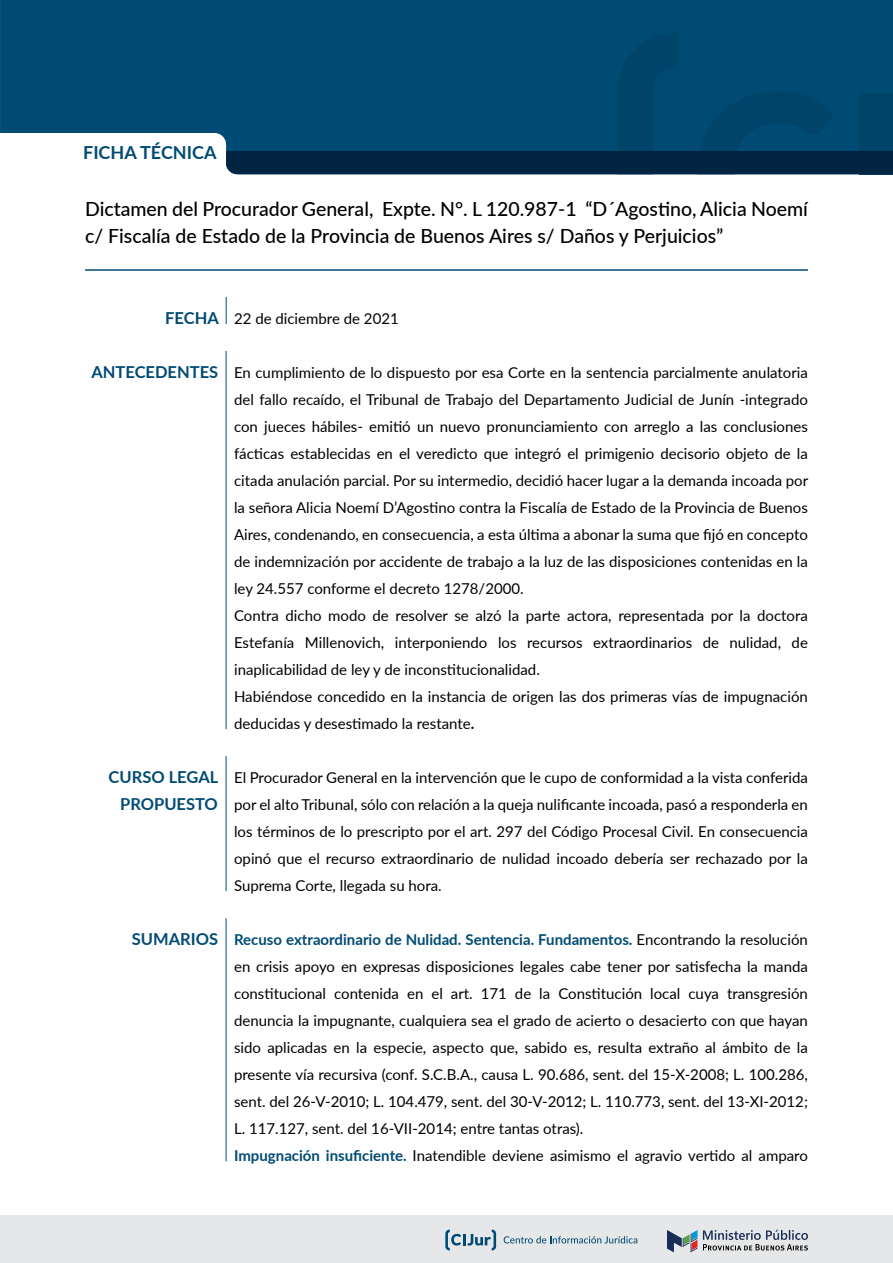
<style>
.page{position:relative;width:893px;height:1263px;background:#fff}
.page>*{position:absolute;margin:0;border:0;box-sizing:border-box;transform-origin:0 0}
.t1{font:500 19.5px/27px "Lato";color:#000}
.t2{font:700 18px "Lato";color:#004b74}
.t3{font:700 16.5px/27px "Lato";color:#004b74;text-align:right}
.t4{font:15px/27px "Lato";color:#000}
.s1{font-weight:700}
.s2{font-weight:700;color:#004b74}
</style>
<div class="page">
<div style="left:0;top:1215px;width:893px;height:48px;background:#e6e7e8"></div>
<svg style="left:667px;top:1230px;width:141px;height:22px"></svg>
<svg style="left:504px;top:1236px;width:133px;height:7px"></svg>
<svg style="left:445px;top:1229px;width:51px;height:21px"></svg>
<div style="left:0;top:0;width:893px;height:143px;background:#004b74"></div>
<svg style="left:226px;top:32px;width:667px;height:142px;background:#00446b"></svg>
<hr style="left:85px;top:269px;width:723px;height:2px;background:#004b74">
<svg style="left:226px;top:297px;width:1px;height:27px"></svg>
<hr style="left:226px;top:351px;width:1px;height:378px;background:#004b74">
<hr style="left:226px;top:918px;width:1px;height:243px;background:#004b74">
<hr style="left:226px;top:756px;width:1px;height:135px;background:#004b74">
<p class="t2" style="left:83px;top:139px;width:135px">FICHA TÉCNICA</p>
<h1 class="t1" style="left:85px;top:195px;width:724px">Dictamen del Procurador General, Expte. N°. L 120.987-1 “D´Agostino, Alicia Noemí c/ Fiscalía de Estado de la Provincia de Buenos Aires s/ Daños y Perjuicios”</h1>
<p class="t3" style="left:165px;top:304px;width:55px">FECHA</p>
<p class="t4" style="left:234px;top:304px;width:166px">22 de diciembre de 2021</p>
<p class="t3" style="left:91px;top:358px;width:128px">ANTECEDENTES</p>
<p class="t4" style="left:234px;top:358px;width:576px">En cumplimiento de lo dispuesto por esa Corte en la sentencia parcialmente anulatoria del fallo recaído, el Tribunal de Trabajo del Departamento Judicial de Junín -integrado con jueces hábiles- emitió un nuevo pronunciamiento con arreglo a las conclusiones fácticas establecidas en el veredicto que integró el primigenio decisorio objeto de la citada anulación parcial. Por su intermedio, decidió hacer lugar a la demanda incoada por la señora Alicia Noemí D’Agostino contra la Fiscalía de Estado de la Provincia de Buenos Aires, condenando, en consecuencia, a esta última a abonar la suma que fijó en concepto de indemnización por accidente de trabajo a la luz de las disposiciones contenidas en la ley 24.557 conforme el decreto 1278/2000.<br>Contra dicho modo de resolver se alzó la parte actora, representada por la doctora Estefanía Millenovich, interponiendo los recursos extraordinarios de nulidad, de inaplicabilidad de ley y de inconstitucionalidad.<br>Habiéndose concedido en la instancia de origen las dos primeras vías de impugnación deducidas y desestimado la restante<span class="s1">.</span></p>
<p class="t3" style="left:109px;top:763px;width:111px">CURSO LEGAL<br>PROPUESTO</p>
<p class="t4" style="left:234px;top:763px;width:575px;text-align:justify">El Procurador General en la intervención que le cupo de conformidad a la vista conferida por el alto Tribunal, sólo con relación a la queja nulificante incoada, pasó a responderla en los términos de lo prescripto por el art. 297 del Código Procesal Civil. En consecuencia opinó que el recurso extraordinario de nulidad incoado debería ser rechazado por la Suprema Corte, llegada su hora.</p>
<p class="t3" style="left:132px;top:925px;width:88px">SUMARIOS</p>
<p class="t4" style="left:234px;top:925px;width:575px"><span class="s2">Recuso extraordinario de Nulidad. Sentencia. Fundamentos.</span> Encontrando la resolución en crisis apoyo en expresas disposiciones legales cabe tener por satisfecha la manda constitucional contenida en el art. 171 de la Constitución local cuya transgresión denuncia la impugnante, cualquiera sea el grado de acierto o desacierto con que hayan sido aplicadas en la especie, aspecto que, sabido es, resulta extraño al ámbito de la presente vía recursiva (conf. S.C.B.A., causa L. 90.686, sent. del 15-X-2008; L. 100.286, sent. del 26-V-2010; L. 104.479, sent. del 30-V-2012; L. 110.773, sent. del 13-XI-2012; L. 117.127, sent. del 16-VII-2014; entre tantas otras).<br><span class="s2">Impugnación insuficiente.</span> Inatendible deviene asimismo el agravio vertido al amparo</p>
</div>
